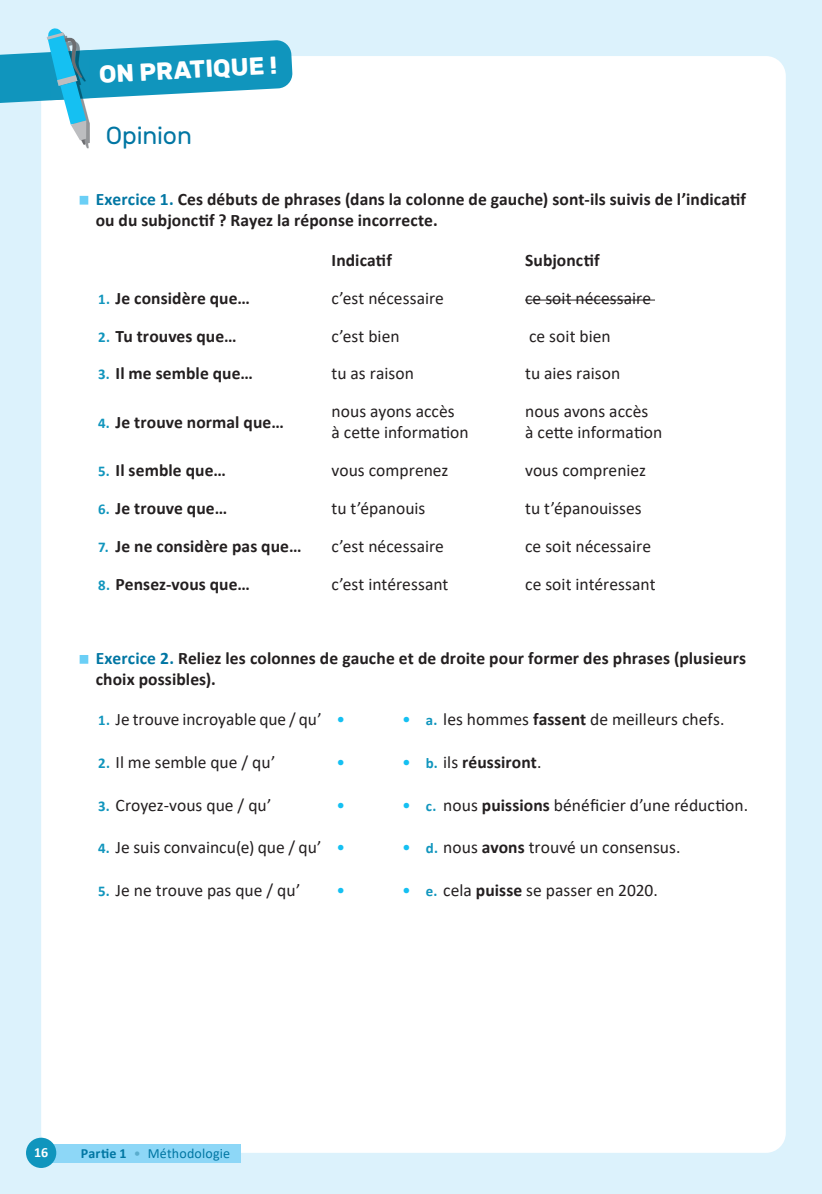
<style>
.page{position:relative;width:822px;height:1194px;background:#fff}
.page>*{position:absolute;margin:0;border:0;box-sizing:border-box;transform-origin:0 0}
.t1{font:700 24.5px "Rubik";color:#fff}
.t2{font:24.5px "Rubik";letter-spacing:-.005em;color:#0076a3}
.t3{font:17.5px/21px "Calibri";letter-spacing:.005em;color:#231f20}
.t4{font:700 17.5px/21px "Calibri";letter-spacing:.005em;color:#231f20}
.t5{font:17.5px "Calibri";color:#15c0f2}
.t6{font:14px "Calibri";letter-spacing:.015em;color:#0076a3}
.t7{font:700 14px "Calibri";color:#fff}
.s1{color:#0076a3}
.s2{font-size:14.88px;color:#1095bd}
.s3{font-weight:700;font-size:14.88px;color:#1095bd}
.s4{color:#15c0f2}
.s5{font-weight:700}
.s6{font-weight:400;color:#15c0f2}
.s7{font-weight:400}
.s8{color:#5aadcd}
</style>
<div class="page">
<hr style="left:820px;top:0;width:1px;height:1193px;background:#dcf2fc">
<div style="left:0;top:0;width:820px;height:1193px;background:#dcf2fc"></div>
<div style="left:41px;top:56px;width:744px;height:1096px;background:#fff;border-radius:20px"></div>
<div style="left:51px;top:1143px;width:189px;height:19px;background:#8dd7f7"></div>
<div style="left:26px;top:1137px;width:30px;height:30px;background:#1095bd;border-radius:50%"></div>
<div style="left:80px;top:196px;width:8px;height:9px;background:#6bcff6"></div>
<div style="left:80px;top:655px;width:8px;height:8px;background:#6bcff6"></div>
<hr style="left:525px;top:299px;width:130px;height:1px;background:#231f20">
<svg style="left:0;top:28px;width:293px;height:117px"></svg>
<h1 class="t1" style="left:98px;top:60px;width:180px;rotate:-3deg">ON PRATIQUE !</h1>
<h1 class="t2" style="left:106px;top:122px;width:88px">Opinion</h1>
<p class="t4" style="left:96px;top:188px;width:651px"><span class="s1">Exercice 1.</span> Ces débuts de phrases (dans la colonne de gauche) sont-ils suivis de l’indicatif ou du subjonctif ? Rayez la réponse incorrecte.</p>
<p class="t4" style="left:331px;top:249px;width:62px">Indicatif</p>
<p class="t4" style="left:525px;top:249px;width:76px">Subjonctif</p>
<p class="t4" style="left:98px;top:287px;width:153px"><span class="s2">1.</span> Je considère que…</p>
<p class="t3" style="left:331px;top:287px;width:114px">c’est nécessaire</p>
<p class="t3" style="left:525px;top:287px;width:127px">ce soit nécessaire</p>
<p class="t4" style="left:98px;top:325px;width:140px"><span class="s2">2.</span> Tu trouves que…</p>
<p class="t3" style="left:331px;top:325px;width:70px">c’est bien</p>
<p class="t3" style="left:529px;top:325px;width:83px">ce soit bien</p>
<p class="t4" style="left:98px;top:363px;width:156px"><span class="s2">3.</span> Il me semble que…</p>
<p class="t3" style="left:331px;top:363px;width:84px">tu as raison</p>
<p class="t3" style="left:525px;top:363px;width:97px">tu aies raison</p>
<p class="t4" style="left:98px;top:411px;width:187px"><span class="s2">4.</span> Je trouve normal que…</p>
<p class="t3" style="left:331px;top:400px;width:139px">nous ayons accès<br>à cette information</p>
<p class="t3" style="left:525px;top:400px;width:139px">nous avons accès<br>à cette information</p>
<p class="t4" style="left:98px;top:460px;width:129px"><span class="s2">5.</span> Il semble que…</p>
<p class="t3" style="left:331px;top:459px;width:118px">vous comprenez</p>
<p class="t3" style="left:525px;top:459px;width:122px">vous compreniez</p>
<p class="t4" style="left:98px;top:498px;width:130px"><span class="s2">6.</span> Je trouve que…</p>
<p class="t3" style="left:331px;top:497px;width:95px">tu t’épanouis</p>
<p class="t3" style="left:525px;top:497px;width:118px">tu t’épanouisses</p>
<p class="t4" style="left:98px;top:535px;width:205px"><span class="s2">7.</span> Je ne considère pas que…</p>
<p class="t3" style="left:331px;top:535px;width:114px">c’est nécessaire</p>
<p class="t3" style="left:525px;top:535px;width:127px">ce soit nécessaire</p>
<p class="t4" style="left:98px;top:573px;width:153px"><span class="s2">8.</span> Pensez-vous que…</p>
<p class="t3" style="left:331px;top:573px;width:118px">c’est intéressant</p>
<p class="t3" style="left:525px;top:573px;width:132px">ce soit intéressant</p>
<p class="t4" style="left:96px;top:647px;width:651px"><span class="s1">Exercice 2.</span> Reliez les colonnes de gauche et de droite pour former des phrases (plusieurs choix possibles).</p>
<p class="t3" style="left:98px;top:708px;width:248px"><span class="s3">1.</span> Je trouve incroyable que / qu’ <span class="s4">•</span></p>
<p class="t3" style="left:402px;top:708px;width:324px"><span class="s4">•</span> <span class="s3">a.</span> les hommes <span class="s5">fassent</span> de meilleurs chefs.</p>
<p class="t3" style="left:98px;top:751px;width:179px"><span class="s3">2.</span> Il me semble que / qu’</p>
<p class="t5" style="left:336px;top:749px;width:10px">•</p>
<p class="t4" style="left:402px;top:751px;width:141px"><span class="s6">•</span> <span class="s2">b.</span> <span class="s7">ils</span> réussiront<span class="s7">.</span></p>
<p class="t3" style="left:98px;top:793px;width:175px"><span class="s3">3.</span> Croyez-vous que / qu’</p>
<p class="t5" style="left:336px;top:792px;width:10px">•</p>
<p class="t3" style="left:402px;top:793px;width:347px"><span class="s4">•</span> <span class="s3">c.</span> nous <span class="s5">puissions</span> bénéficier d’une réduction.</p>
<p class="t3" style="left:98px;top:836px;width:248px"><span class="s3">4.</span> Je suis convaincu(e) que / qu’ <span class="s4">•</span></p>
<p class="t3" style="left:402px;top:836px;width:280px"><span class="s4">•</span> <span class="s3">d.</span> nous <span class="s5">avons</span> trouvé un consensus.</p>
<p class="t3" style="left:98px;top:879px;width:204px"><span class="s3">5.</span> Je ne trouve pas que / qu’</p>
<p class="t5" style="left:336px;top:878px;width:10px">•</p>
<p class="t3" style="left:402px;top:879px;width:257px"><span class="s4">•</span> <span class="s3">e.</span> cela <span class="s5">puisse</span> se passer en 2020.</p>
<p class="t7" style="left:34px;top:1142px;width:16px">16</p>
<p class="t6" style="left:81px;top:1143px;width:151px"><span class="s5">Partie 1</span> <span class="s8">•</span> Méthodologie</p>
</div>
